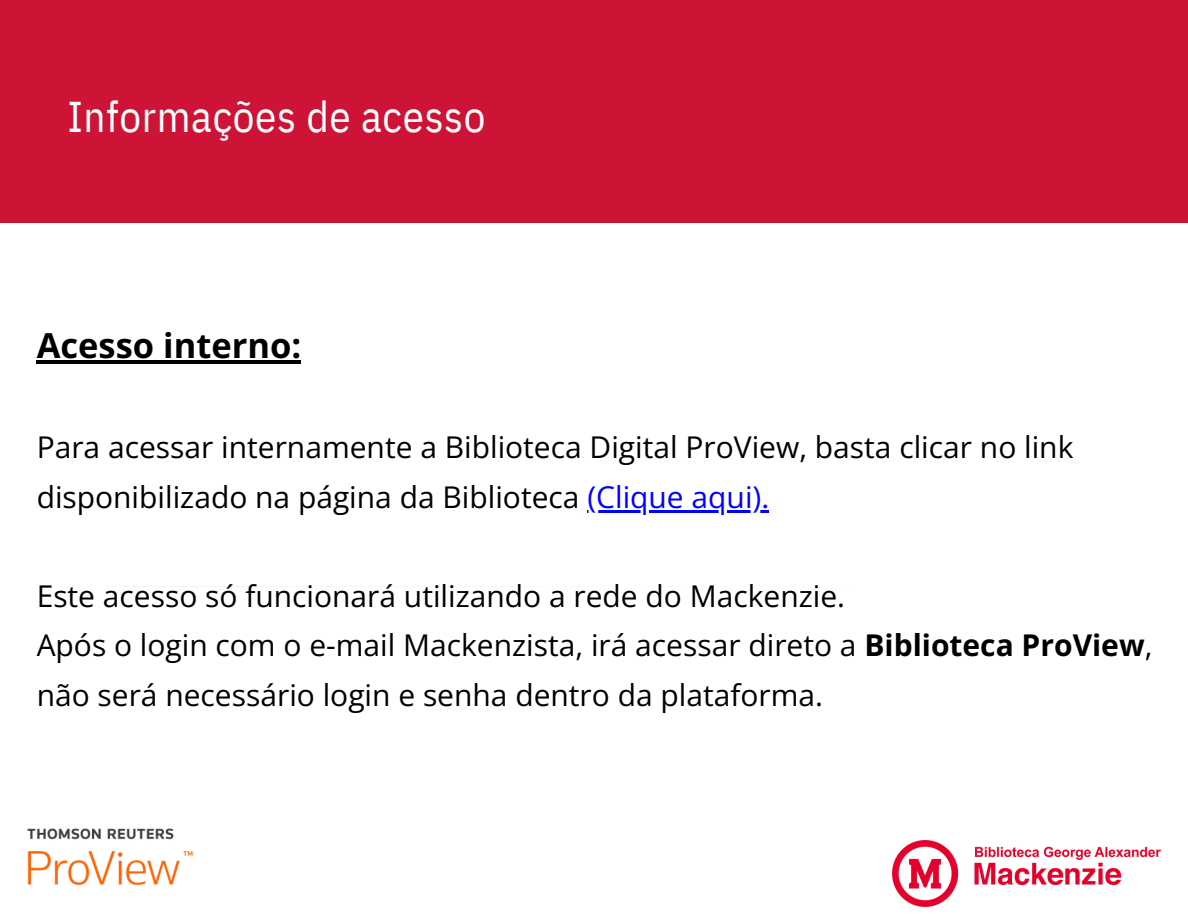
<style>
.page{position:relative;width:1188px;height:918px;background:#fff}
.page>*{position:absolute;margin:0;border:0;box-sizing:border-box;transform-origin:0 0}
.t1{font:43.05px "IBM Plex Sans Cond";letter-spacing:.015em;color:#fff}
.t2{font:700 34.5px "Open Sans";color:#000}
.t3{font:30px/49.5px "Open Sans";color:#000}
.s1{color:#00f}
.s2{font-weight:700}
</style>
<div class="page">
<div style="left:0;top:0;width:1188px;height:223px;background:#cd1336"></div>
<svg style="left:120px;top:586px;width:83px;height:1px"></svg>
<img style="left:27px;top:828px;width:166px;height:58px">
<hr style="left:37px;top:360px;width:264px;height:4px;background:#000">
<hr style="left:587px;top:510px;width:182px;height:2px;background:#00f">
<img style="left:892px;top:840px;width:269px;height:66px">
<p class="t1" style="left:67px;top:88px;width:420px">Informações de acesso</p>
<h2 class="t2" style="left:37px;top:321px;width:266px">Acesso interno:</h2>
<p class="t3" style="left:37px;top:422px;width:1038px">Para acessar internamente a Biblioteca Digital ProView, basta clicar no link disponibilizado na página da Biblioteca <span class="s1">(Clique aqui).</span></p>
<p class="t3" style="left:37px;top:570px;width:1117px">Este acesso só funcionará utilizando a rede do Mackenzie.<br>Após o login com o e-mail Mackenzista, irá acessar direto a <span class="s2">Biblioteca ProView</span>,</p>
<p class="t3" style="left:37px;top:669px;width:788px">não será necessário login e senha dentro da plataforma.</p>
</div>
